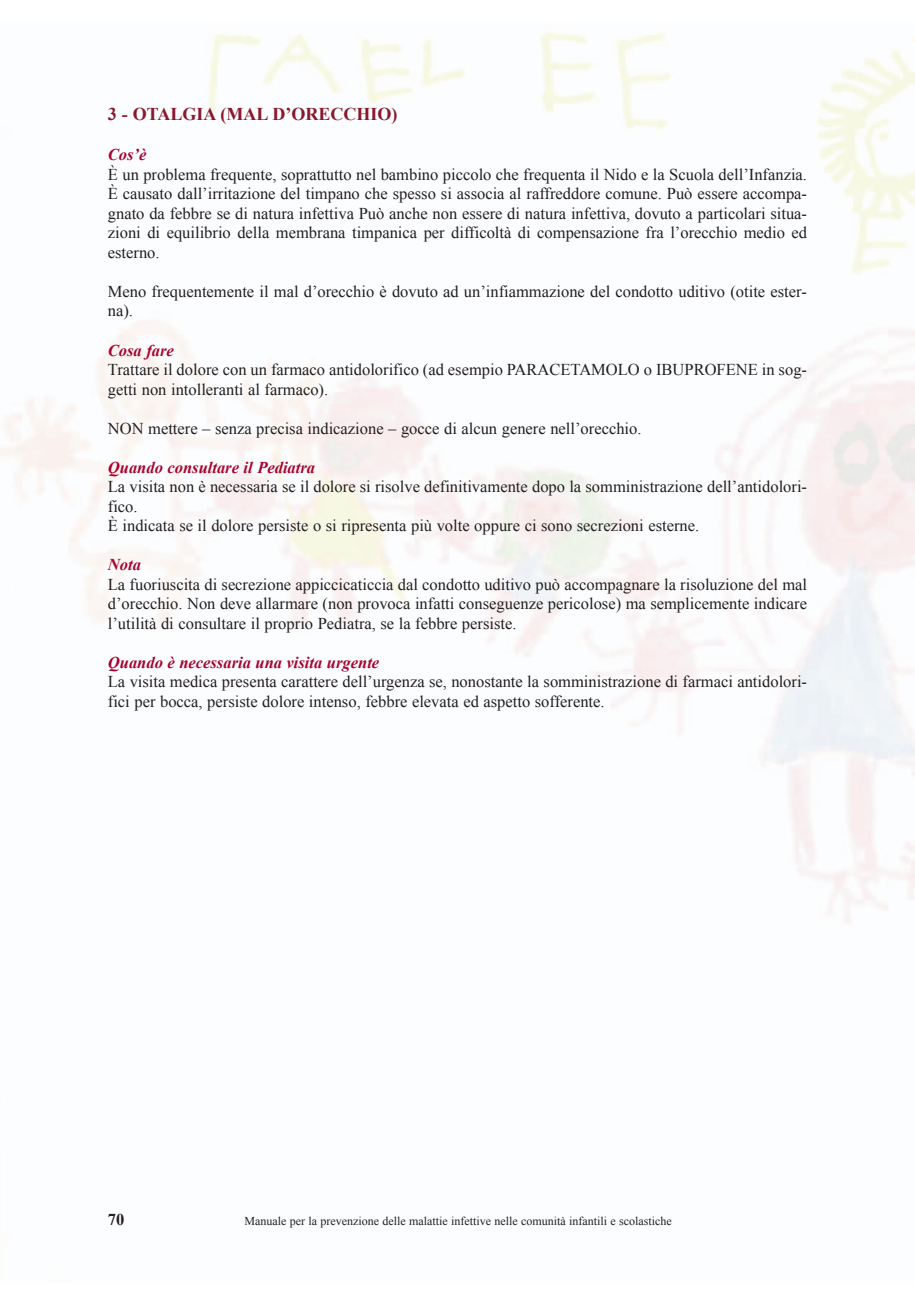
<style>
.page{position:relative;width:915px;height:1306px;background:#fff}
.page>*{position:absolute;margin:0;border:0;box-sizing:border-box;transform-origin:0 0}
.t1{font:700 18px "Times New Roman";color:#8a182d}
.t2{font:16.5px/19.5px "Times New Roman";color:#231f20}
.t3{font:italic 700 16.5px "Times New Roman";color:#a80331}
.t4{font:700 16.5px "Times New Roman";color:#231f20}
.t5{font:12px "Times New Roman";color:#231f20}
</style>
<div class="page">
<p class="t1" style="left:108px;top:104px;width:291px">3 - OTALGIA (MAL D’ORECCHIO)</p>
<p class="t3" style="left:108px;top:146px;width:40px">Cos’è</p>
<p class="t2" style="left:108px;top:165px;width:700px;text-align:justify">È un problema frequente, soprattutto nel bambino piccolo che frequenta il Nido e la Scuola dell’Infanzia.<br>È causato dall’irritazione del timpano che spesso si associa al raffreddore comune. Può essere accompa&shy;gnato da febbre se di natura infettiva Può anche non essere di natura infettiva, dovuto a particolari situa&shy;zioni di equilibrio della membrana timpanica per difficoltà di compensazione fra l’orecchio medio ed esterno.</p>
<p class="t2" style="left:108px;top:282px;width:700px">Meno frequentemente il mal d’orecchio è dovuto ad un’infiammazione del condotto uditivo (otite ester&shy;na).</p>
<p class="t3" style="left:108px;top:341px;width:67px">Cosa fare</p>
<p class="t2" style="left:108px;top:360px;width:700px">Trattare il dolore con un farmaco antidolorifico (ad esempio PARACETAMOLO o IBUPROFENE in sog&shy;getti non intolleranti al farmaco).</p>
<p class="t2" style="left:108px;top:418px;width:535px">NON mettere – senza precisa indicazione – gocce di alcun genere nell’orecchio.</p>
<p class="t3" style="left:108px;top:458px;width:209px">Quando consultare il Pediatra</p>
<p class="t2" style="left:108px;top:477px;width:700px">La visita non è necessaria se il dolore si risolve definitivamente dopo la somministrazione dell’antidolori&shy;fico.<br>È indicata se il dolore persiste o si ripresenta più volte oppure ci sono secrezioni esterne.</p>
<p class="t3" style="left:108px;top:555px;width:34px">Nota</p>
<p class="t2" style="left:108px;top:574px;width:700px;text-align:justify">La fuoriuscita di secrezione appiccicaticcia dal condotto uditivo può accompagnare la risoluzione del mal d’orecchio. Non deve allarmare (non provoca infatti conseguenze pericolose) ma semplicemente indicare l’utilità di consultare il proprio Pediatra, se la febbre persiste.</p>
<p class="t3" style="left:108px;top:653px;width:273px">Quando è necessaria una visita urgente</p>
<p class="t2" style="left:108px;top:672px;width:700px">La visita medica presenta carattere dell’urgenza se, nonostante la somministrazione di farmaci antidolori&shy;fici per bocca, persiste dolore intenso, febbre elevata ed aspetto sofferente.</p>
<p class="t4" style="left:108px;top:1210px;width:18px">70</p>
<p class="t5" style="left:244px;top:1214px;width:428px">Manuale per la prevenzione delle malattie infettive nelle comunità infantili e scolastiche</p>
</div>
